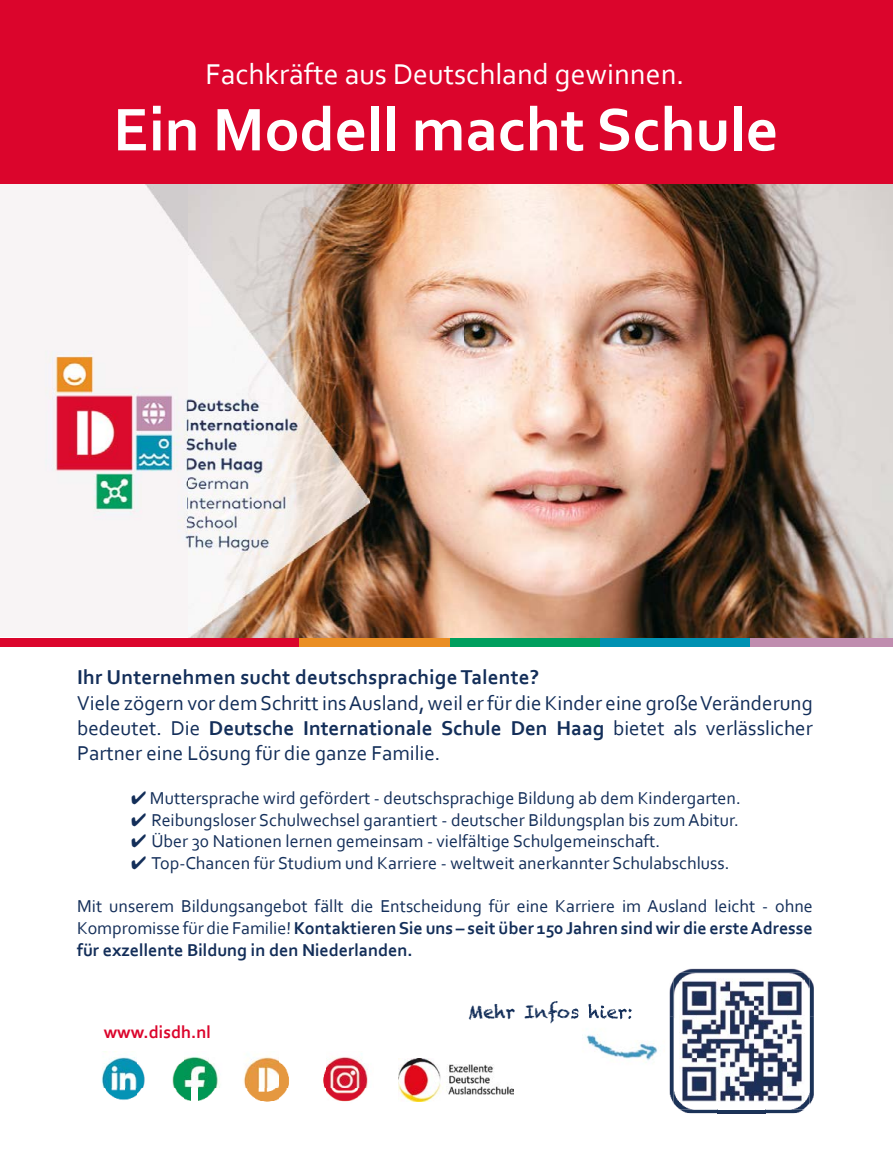
<style>
.page{position:relative;width:893px;height:1149px;background:#fff}
.page>*{position:absolute;margin:0;border:0;box-sizing:border-box;transform-origin:0 0}
.t1{font:700 63px "Corbel";color:#fff}
.t2{font:30px "Corbel";color:#fff}
.t3{font:21px/25.2px "Corbel";color:#132e59}
.t4{font:18px/21.6px "Corbel";color:#132e59;text-align:justify}
.t5{font:18px "Chalkduster";color:#132e59}
.t6{font:700 18px "Corbel";color:#db052c}
.s1{font-weight:700}
</style>
<div class="page">
<img style="left:101px;top:1051px;width:267px;height:51px">
<img style="left:399px;top:1058px;width:115px;height:42px">
<img style="left:669px;top:968px;width:145px;height:48px">
<img style="left:669px;top:1016px;width:48px;height:96px">
<img style="left:766px;top:1016px;width:48px;height:96px">
<img style="left:717px;top:1109px;width:49px;height:3px">
<img style="left:673px;top:972px;width:137px;height:45px">
<img style="left:673px;top:1017px;width:44px;height:92px">
<img style="left:765px;top:1017px;width:45px;height:92px">
<img style="left:720px;top:1100px;width:44px;height:2px">
<img style="left:680px;top:978px;width:125px;height:122px">
<img style="left:586px;top:1034px;width:72px;height:27px">
<img style="left:571px;top:1004px;width:61px;height:16px">
<img style="left:463px;top:184px;width:430px;height:454px">
<img style="left:0;top:184px;width:463px;height:454px">
<img style="left:0;top:184px;width:189px;height:452px">
<div style="left:0;top:638px;width:300px;height:8px;background:#db052c"></div>
<div style="left:743px;top:638px;width:150px;height:8px;background:#c08daf"></div>
<div style="left:599px;top:638px;width:150px;height:8px;background:#0091b2"></div>
<div style="left:449px;top:638px;width:150px;height:8px;background:#009f5e"></div>
<div style="left:300px;top:638px;width:150px;height:8px;background:#ea8e23"></div>
<div style="left:0;top:0;width:893px;height:184px;background:#db052c"></div>
<p class="t2" style="left:206px;top:55px;width:480px">Fachkräfte aus Deutschland gewinnen.</p>
<p class="t1" style="left:113px;top:90px;width:666px">Ein Modell macht Schule</p>
<p class="t3" style="left:77px;top:664px;width:737px"><span class="s1">Ihr Unternehmen sucht deutschsprachige Talente?<br></span>Viele zögern vor dem Schritt ins Ausland, weil er für die Kinder eine große Veränderung bedeutet. Die <span class="s1">Deutsche Internationale Schule Den Haag</span> bietet als verlässlicher Partner eine Lösung für die ganze Familie.</p>
<p class="t4" style="left:131px;top:786px;width:611px">✔ Muttersprache wird gefördert - deutschsprachige Bildung ab dem Kindergarten.</p>
<p class="t4" style="left:131px;top:808px;width:609px">✔ Reibungsloser Schulwechsel garantiert - deutscher Bildungsplan bis zum Abitur.</p>
<p class="t4" style="left:131px;top:830px;width:531px">✔ Über 30 Nationen lernen gemeinsam - vielfältige Schulgemeinschaft.</p>
<p class="t4" style="left:131px;top:851px;width:600px">✔ Top-Chancen für Studium und Karriere - weltweit anerkannter Schulabschluss.</p>
<p class="t4" style="left:77px;top:894px;width:737px">Mit unserem Bildungsangebot fällt die Entscheidung für eine Karriere im Ausland leicht - ohne Kompromisse für die Familie! <span class="s1">Kontaktieren Sie uns – seit über 150 Jahren sind wir die erste Adresse für exzellente Bildung in den Niederlanden.</span></p>
<p class="t6" style="left:104px;top:1020px;width:109px">www.disdh.nl</p>
<p class="t5" style="left:468px;top:1000px;width:166px">Mehr Infos hier:</p>
</div>
